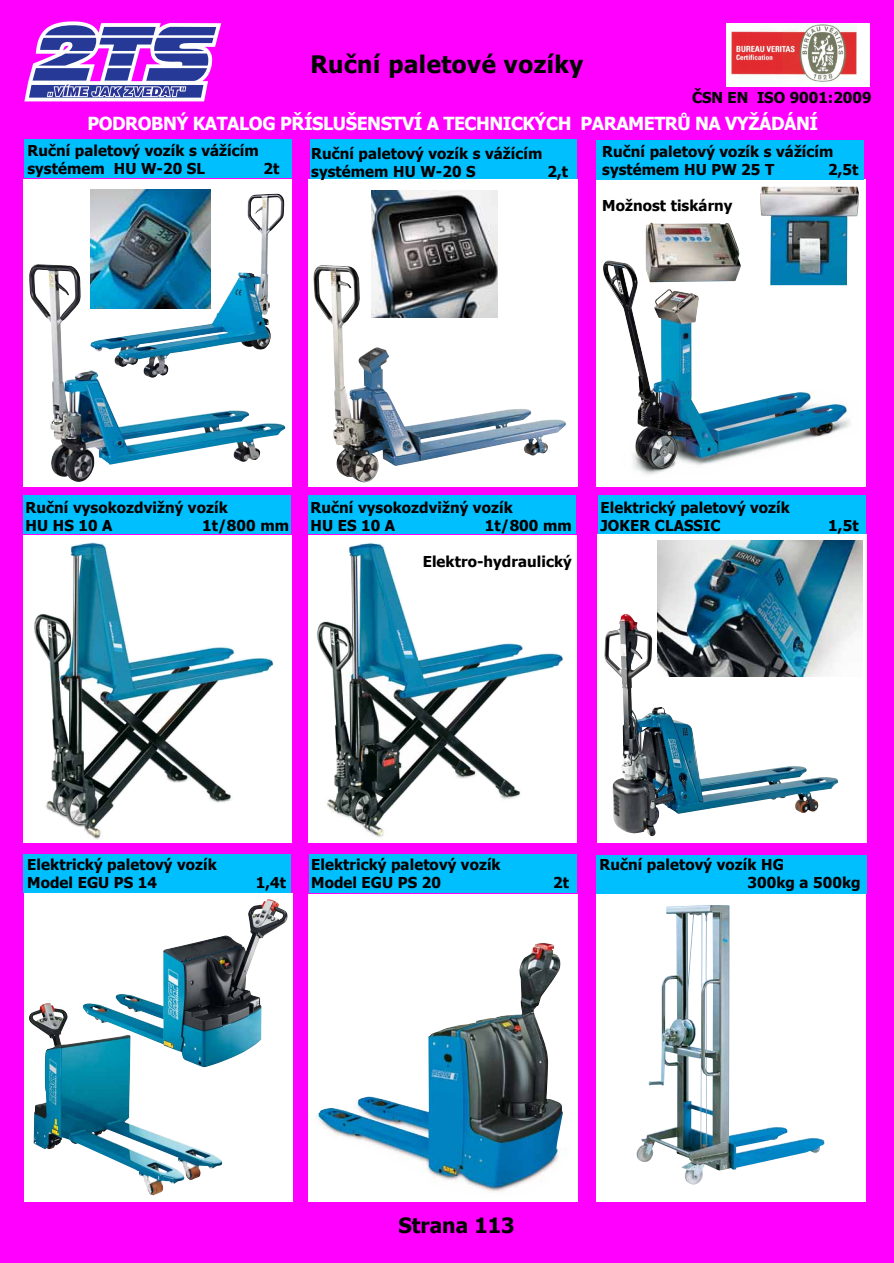
<style>
.page{position:relative;width:894px;height:1263px;background:#f0f}
.page>*{position:absolute;margin:0;border:0;box-sizing:border-box;transform-origin:0 0}
.t1{font:700 24px "Tahoma";letter-spacing:.02em;color:#000}
.t2{font:700 21px "Tahoma";color:#000}
.t3{font:700 18px "Tahoma";letter-spacing:-.025em;color:#fff}
.t4{font:700 15px/18px "Tahoma";letter-spacing:.005em;color:#000}
.s1{font-style:inherit}
</style>
<div class="page">
<img style="left:727px;top:23px;width:142px;height:64px">
<svg style="left:24px;top:21px;width:197px;height:80px"></svg>
<img style="left:23px;top:139px;width:269px;height:348px">
<img style="left:597px;top:141px;width:268px;height:346px">
<img style="left:309px;top:140px;width:268px;height:347px">
<img style="left:23px;top:495px;width:269px;height:348px">
<div style="left:24px;top:894px;width:269px;height:307px;background:#fff"></div>
<div style="left:596px;top:894px;width:269px;height:307px;background:#fff"></div>
<div style="left:24px;top:854px;width:267px;height:39px;background:#00bfff"></div>
<div style="left:310px;top:855px;width:267px;height:38px;background:#00bfff"></div>
<div style="left:597px;top:855px;width:270px;height:39px;background:#00bfff"></div>
<div style="left:308px;top:894px;width:269px;height:307px;background:#fff"></div>
<img style="left:29px;top:264px;width:256px;height:218px">
<img style="left:91px;top:190px;width:119px;height:4px">
<img style="left:90px;top:194px;width:181px;height:184px">
<img style="left:313px;top:265px;width:253px;height:217px">
<img style="left:371px;top:190px;width:127px;height:127px">
<img style="left:602px;top:260px;width:258px;height:218px">
<img style="left:646px;top:223px;width:95px;height:59px">
<img style="left:760px;top:187px;width:99px;height:98px">
<img style="left:33px;top:544px;width:243px;height:297px">
<img style="left:308px;top:495px;width:269px;height:348px">
<img style="left:315px;top:544px;width:249px;height:295px">
<img style="left:598px;top:495px;width:268px;height:347px">
<img style="left:604px;top:614px;width:204px;height:223px">
<img style="left:658px;top:540px;width:204px;height:136px">
<img style="left:29px;top:1003px;width:156px;height:192px">
<img style="left:83px;top:899px;width:185px;height:168px">
<img style="left:312px;top:943px;width:260px;height:254px">
<img style="left:636px;top:905px;width:188px;height:280px">
<h1 class="t1" style="left:310px;top:48px;width:274px">Ruční paletové vozíky</h1>
<p class="t4" style="left:692px;top:87px;width:181px">ČSN EN ISO 9001:2009</p>
<p class="t3" style="left:87px;top:111px;width:732px">PODROBNÝ KATALOG PŘÍSLUŠENSTVÍ A TECH<span class="s1">NICKÝCH</span> PARAMETRŮ NA VYŽÁDÁNÍ</p>
<p class="t4" style="left:27px;top:140px;width:233px">Ruční paletový vozík s vážícím systémem HU W-20 SL</p>
<p class="t4" style="left:263px;top:158px;width:17px">2t</p>
<p class="t4" style="left:311px;top:143px;width:233px">Ruční paletový vozík s vážícím systémem HU W-20 S</p>
<p class="t4" style="left:547px;top:161px;width:22px">2,t</p>
<p class="t4" style="left:602px;top:141px;width:233px">Ruční paletový vozík s vážícím systémem HU PW 25 T</p>
<p class="t4" style="left:828px;top:159px;width:32px">2,5t</p>
<p class="t4" style="left:602px;top:195px;width:132px">Možnost tiskárny</p>
<p class="t4" style="left:26px;top:498px;width:204px">Ruční vysokozdvižný vozík<br>HU HS 10 A</p>
<p class="t4" style="left:202px;top:516px;width:88px">1t/800 mm</p>
<p class="t4" style="left:311px;top:498px;width:204px">Ruční vysokozdvižný vozík<br>HU ES 10 A</p>
<p class="t4" style="left:485px;top:516px;width:88px">1t/800 mm</p>
<p class="t4" style="left:423px;top:552px;width:151px">Elektro-hydraulický</p>
<p class="t4" style="left:600px;top:498px;width:191px">Elektrický paletový vozík<br>JOKER CLASSIC</p>
<p class="t4" style="left:828px;top:516px;width:32px">1,5t</p>
<p class="t4" style="left:27px;top:855px;width:191px">Elektrický paletový vozík<br>Model EGU PS 14</p>
<p class="t4" style="left:256px;top:873px;width:32px">1,4t</p>
<p class="t4" style="left:311px;top:855px;width:191px">Elektrický paletový vozík<br>Model EGU PS 20</p>
<p class="t4" style="left:553px;top:873px;width:17px">2t</p>
<p class="t4" style="left:747px;top:855px;width:115px;text-indent:-148px">Ruční paletový vozík HG<br>300kg a 500kg</p>
<h2 class="t2" style="left:399px;top:1210px;width:117px">Strana 11<span class="s1">3</span></h2>
</div>
